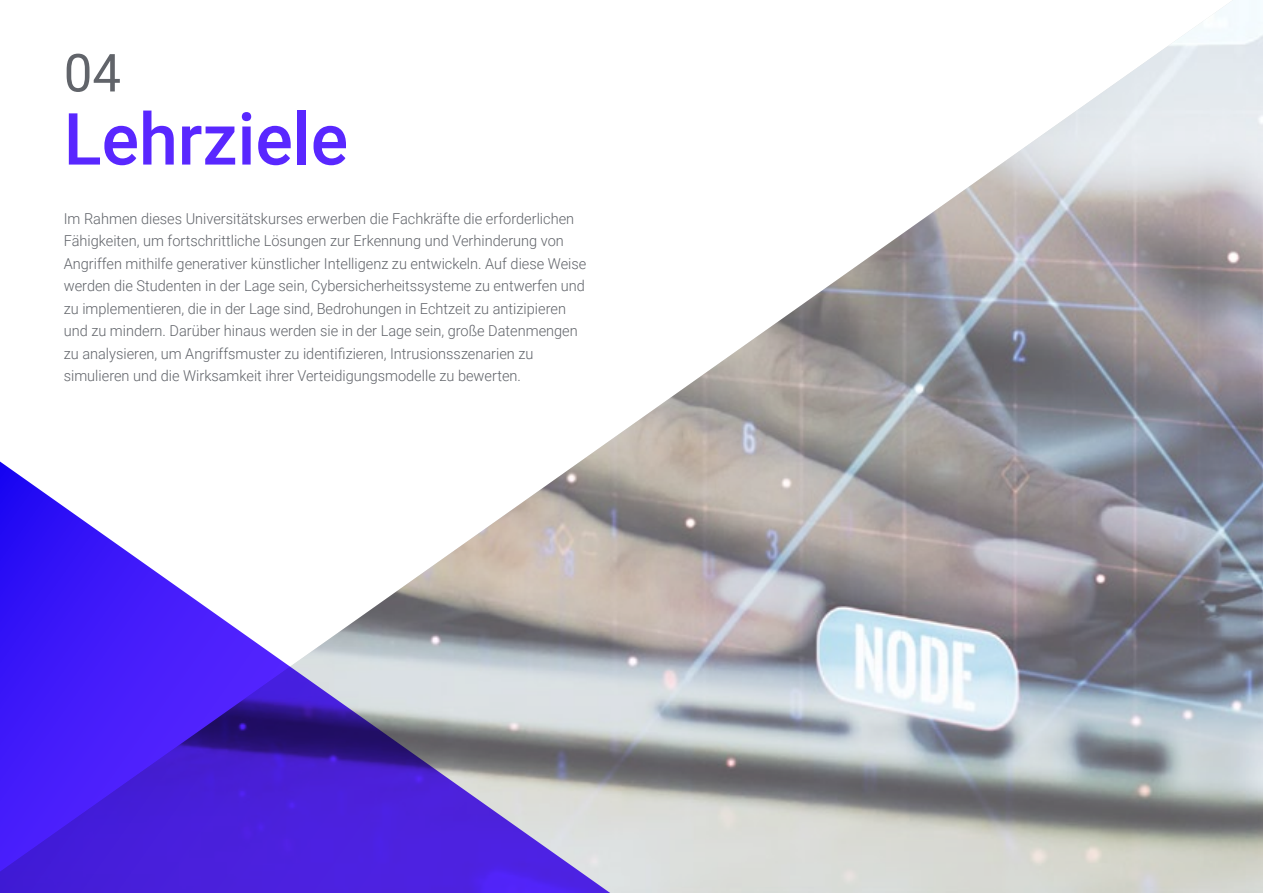
<style>
.page{position:relative;width:1263px;height:893px;background:#fff}
.page>*{position:absolute;margin:0;border:0;box-sizing:border-box;transform-origin:0 0}
.t1{font:500 72px "Roboto";color:#5927ff}
.t2{font:52.5px "Roboto";color:#61646a}
.t3{font:300 15px/22.5px "Roboto";color:#61646a}
</style>
<div class="page">
<img style="left:602px;top:0;width:661px;height:893px">
<svg style="left:0;top:446px;width:640px;height:447px"></svg>
<h2 class="t2" style="left:64px;top:36px;width:59px">04</h2>
<h1 class="t1" style="left:64px;top:89px;width:286px">Lehrziele</h1>
<p class="t3" style="left:64px;top:207px;width:524px">Im Rahmen dieses Universitätskurses erwerben die Fachkräfte die erforderlichen Fähigkeiten, um fortschrittliche Lösungen zur Erkennung und Verhinderung von Angriffen mithilfe generativer künstlicher Intelligenz zu entwickeln. Auf diese Weise werden die Studenten in der Lage sein, Cybersicherheitssysteme zu entwerfen und zu implementieren, die in der Lage sind, Bedrohungen in Echtzeit zu antizipieren und zu mindern. Darüber hinaus werden sie in der Lage sein, große Datenmengen zu analysieren, um Angriffsmuster zu identifizieren, Intrusionsszenarien zu simulieren und die Wirksamkeit ihrer Verteidigungsmodelle zu bewerten.</p>
</div>
